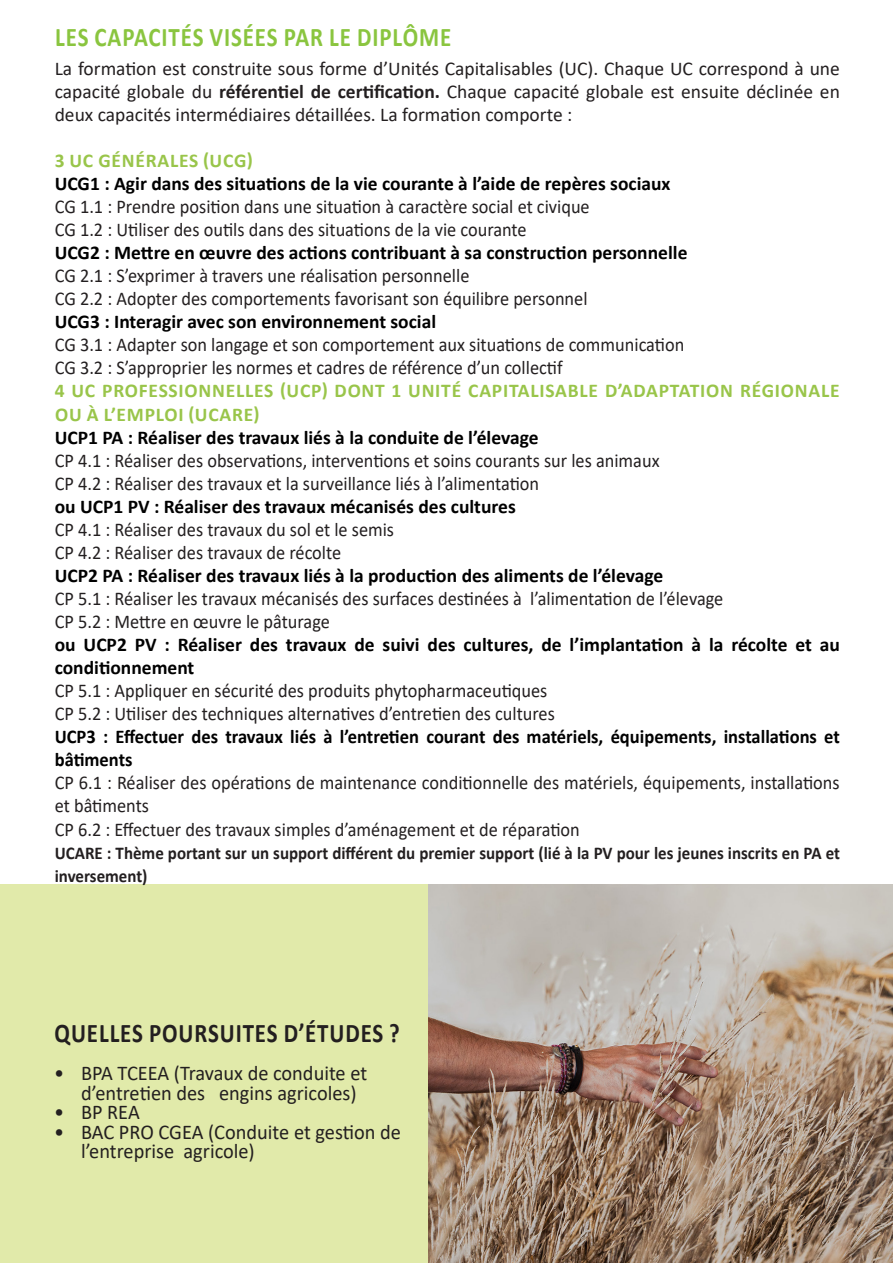
<style>
.page{position:relative;width:893px;height:1263px;background:#fff}
.page>*{position:absolute;margin:0;border:0;box-sizing:border-box;transform-origin:0 0}
.t1{font:700 27px "Calibri";letter-spacing:.04em;color:#8ac53f;scale:.85 1}
.t2{font:700 27px "Calibri";letter-spacing:.04em;color:#231f20;scale:.85 1}
.t3{font:21px/19.5px "Calibri";color:#231f20}
.t4{font:19.5px/23.1px "Calibri";color:#231f20;scale:.94 1}
.t5{font:700 19.5px/23.1px "Calibri";color:#000}
.t6{font:19.5px/23.1px "Calibri";color:#231f20;text-align:justify}
.t7{font:700 19.5px/23.1px "Calibri";letter-spacing:.04em;color:#99c54a}
.t8{font:700 19.5px/23.1px "Calibri";color:#000;scale:.95 1}
.t9{font:700 18px/23.1px "Calibri";color:#231f20;scale:.94 1}
.s1{font-weight:700}
</style>
<div class="page">
<img style="left:427px;top:884px;width:466px;height:379px">
<div style="left:0;top:884px;width:427px;height:379px;background:#e1eaaa"></div>
<p class="t1" style="left:55px;top:18px;width:467px">LES CAPACITÉS VISÉES PAR LE DIPLÔME</p>
<p class="t6" style="left:55px;top:56px;width:787px">La formation est construite sous forme d’Unités Capitalisables (UC). Chaque UC correspond à une capacité globale du <span class="s1">référentiel de certification.</span> Chaque capacité globale est ensuite déclinée en deux capacités intermédiaires détaillées. La formation comporte :</p>
<p class="t7" style="left:55px;top:149px;width:200px">3 UC GÉNÉRALES (UCG)</p>
<p class="t5" style="left:55px;top:172px;width:617px">UCG1 : Agir dans des situations de la vie courante à l’aide de repères sociaux</p>
<p class="t4" style="left:55px;top:195px;width:571px">CG 1.1 : Prendre position dans une situation à caractère social et civique</p>
<p class="t4" style="left:55px;top:218px;width:504px">CG 1.2 : Utiliser des outils dans des situations de la vie courante</p>
<p class="t5" style="left:55px;top:241px;width:634px">UCG2 : Mettre en œuvre des actions contribuant à sa construction personnelle</p>
<p class="t4" style="left:55px;top:264px;width:443px">CG 2.1 : S’exprimer à travers une réalisation personnelle</p>
<p class="t4" style="left:55px;top:287px;width:568px">CG 2.2 : Adopter des comportements favorisant son équilibre personnel</p>
<p class="t5" style="left:55px;top:310px;width:383px">UCG3 : Interagir avec son environnement social</p>
<p class="t4" style="left:55px;top:333px;width:671px">CG 3.1 : Adapter son langage et son comportement aux situations de communication</p>
<p class="t4" style="left:55px;top:356px;width:542px">CG 3.2 : S’approprier les normes et cadres de référence d’un collectif</p>
<p class="t7" style="left:55px;top:379px;width:786px">4 UC PROFESSIONNELLES (UCP) DONT 1 UNITÉ CAPITALISABLE D’ADAPTATION RÉGIONALE<br>OU À L’EMPLOI (UCARE)</p>
<p class="t5" style="left:55px;top:425px;width:485px">UCP1 PA : Réaliser des travaux liés à la conduite de l’élevage</p>
<p class="t4" style="left:55px;top:448px;width:645px">CP 4.1 : Réaliser des observations, interventions et soins courants sur les animaux</p>
<p class="t4" style="left:55px;top:471px;width:517px">CP 4.2 : Réaliser des travaux et la surveillance liés à l’alimentation</p>
<p class="t5" style="left:55px;top:494px;width:463px">ou UCP1 PV : Réaliser des travaux mécanisés des cultures</p>
<p class="t4" style="left:55px;top:517px;width:363px">CP 4.1 : Réaliser des travaux du sol et le semis</p>
<p class="t4" style="left:55px;top:540px;width:306px">CP 4.2 : Réaliser des travaux de récolte</p>
<p class="t5" style="left:55px;top:563px;width:610px">UCP2 PA : Réaliser des travaux liés à la production des aliments de l’élevage</p>
<p class="t4" style="left:55px;top:586px;width:713px">CP 5.1 : Réaliser les travaux mécanisés des surfaces destinées à l’alimentation de l’élevage</p>
<p class="t4" style="left:55px;top:609px;width:294px">CP 5.2 : Mettre en œuvre le pâturage</p>
<p class="t5" style="left:55px;top:633px;width:787px">ou UCP2 PV : Réaliser des travaux de suivi des cultures, de l’implantation à la récolte et au conditionnement</p>
<p class="t4" style="left:55px;top:678px;width:526px">CP 5.1 : Appliquer en sécurité des produits phytopharmaceutiques</p>
<p class="t4" style="left:55px;top:701px;width:534px">CP 5.2 : Utiliser des techniques alternatives d’entretien des cultures</p>
<p class="t8" style="left:55px;top:725px;width:828px">UCP3 : Effectuer des travaux liés à l’entretien courant des matériels, équipements, installations et bâtiments</p>
<p class="t4" style="left:55px;top:771px;width:836px">CP 6.1 : Réaliser des opérations de maintenance conditionnelle des matériels, équipements, installations et bâtiments</p>
<p class="t4" style="left:55px;top:817px;width:560px">CP 6.2 : Effectuer des travaux simples d’aménagement et de réparation</p>
<p class="t9" style="left:55px;top:841px;width:837px">UCARE : Thème portant sur un support différent du premier support (lié à la PV pour les jeunes inscrits en PA et inversement)</p>
<p class="t2" style="left:54px;top:1014px;width:408px">QUELLES POURSUITES D’ÉTUDES ?</p>
<p class="t3" style="left:81px;top:1063px;width:288px;text-indent:-27px">• BPA TCEEA (Travaux de conduite et d’entretien des engins agricoles)</p>
<p class="t3" style="left:54px;top:1102px;width:87px">• BP REA</p>
<p class="t3" style="left:81px;top:1122px;width:321px;text-indent:-27px">• BAC PRO CGEA (Conduite et gestion de l’entreprise agricole)</p>
</div>
